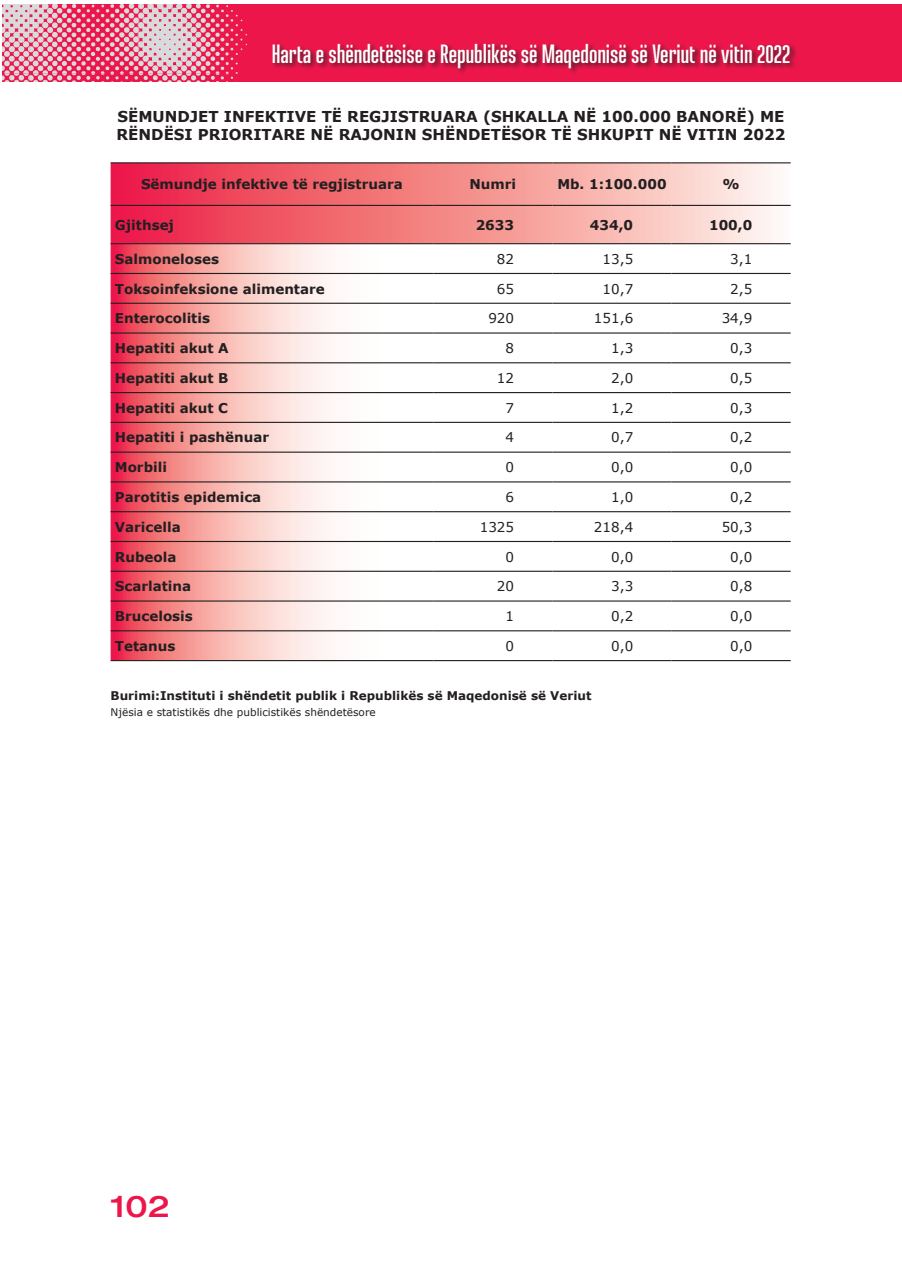
<style>
.page{position:relative;width:902px;height:1272px;background:#fff}
.page>*{position:absolute;margin:0;border:0;box-sizing:border-box;transform-origin:0 0}
.t1{font:500 expanded 30px "Helvetica Neue LT Pro";color:#ed164b}
.t2{font:600 26.4px "Ristretto Pro";color:#fff}
.t3{font:700 15px/18px "Verdana";color:#231f20}
.t4{font:700 13.5px "Verdana";color:#231f20}
.t5{font:13.5px "Verdana";color:#231f20}
.t6{font:700 12px "Verdana";color:#231f20}
.t7{font:10.5px "Verdana";color:#231f20}
</style>
<div class="page">
<hr style="left:899px;top:4px;width:2px;height:77px;background:#ed164b">
<div style="left:3px;top:4px;width:896px;height:77px;background:#ed164b"></div>
<svg style="left:3px;top:4px;width:244px;height:77px"></svg>
<div style="left:271px;top:41px;width:526px;height:34px;background:#231f20;opacity:.75"></div>
<svg style="left:111px;top:163px;width:679px;height:80px;background:#f3898f"></svg>
<svg style="left:111px;top:244px;width:679px;height:416px"></svg>
<hr style="left:111px;top:162px;width:322px;height:1px;background:#231f20">
<hr style="left:433px;top:162px;width:119px;height:1px;background:#231f20">
<hr style="left:552px;top:162px;width:119px;height:1px;background:#231f20">
<hr style="left:671px;top:162px;width:119px;height:1px;background:#231f20">
<hr style="left:111px;top:205px;width:322px;height:1px;background:#231f20">
<hr style="left:433px;top:205px;width:119px;height:1px;background:#231f20">
<hr style="left:552px;top:205px;width:119px;height:1px;background:#231f20">
<hr style="left:671px;top:205px;width:119px;height:1px;background:#231f20">
<hr style="left:111px;top:243px;width:322px;height:1px;background:#231f20">
<hr style="left:433px;top:243px;width:119px;height:1px;background:#231f20">
<hr style="left:552px;top:243px;width:119px;height:1px;background:#231f20">
<hr style="left:671px;top:243px;width:119px;height:1px;background:#231f20">
<hr style="left:111px;top:273px;width:322px;height:1px;background:#231f20">
<hr style="left:433px;top:273px;width:119px;height:1px;background:#231f20">
<hr style="left:552px;top:273px;width:119px;height:1px;background:#231f20">
<hr style="left:671px;top:273px;width:119px;height:1px;background:#231f20">
<hr style="left:111px;top:303px;width:322px;height:1px;background:#231f20">
<hr style="left:433px;top:303px;width:119px;height:1px;background:#231f20">
<hr style="left:552px;top:303px;width:119px;height:1px;background:#231f20">
<hr style="left:671px;top:303px;width:119px;height:1px;background:#231f20">
<hr style="left:111px;top:332px;width:322px;height:1px;background:#231f20">
<hr style="left:433px;top:332px;width:119px;height:1px;background:#231f20">
<hr style="left:552px;top:332px;width:119px;height:1px;background:#231f20">
<hr style="left:671px;top:332px;width:119px;height:1px;background:#231f20">
<hr style="left:111px;top:362px;width:322px;height:1px;background:#231f20">
<hr style="left:433px;top:362px;width:119px;height:1px;background:#231f20">
<hr style="left:552px;top:362px;width:119px;height:1px;background:#231f20">
<hr style="left:671px;top:362px;width:119px;height:1px;background:#231f20">
<hr style="left:111px;top:392px;width:322px;height:1px;background:#231f20">
<hr style="left:433px;top:392px;width:119px;height:1px;background:#231f20">
<hr style="left:552px;top:392px;width:119px;height:1px;background:#231f20">
<hr style="left:671px;top:392px;width:119px;height:1px;background:#231f20">
<hr style="left:111px;top:422px;width:322px;height:1px;background:#231f20">
<hr style="left:433px;top:422px;width:119px;height:1px;background:#231f20">
<hr style="left:552px;top:422px;width:119px;height:1px;background:#231f20">
<hr style="left:671px;top:422px;width:119px;height:1px;background:#231f20">
<hr style="left:111px;top:451px;width:322px;height:1px;background:#231f20">
<hr style="left:433px;top:451px;width:119px;height:1px;background:#231f20">
<hr style="left:552px;top:451px;width:119px;height:1px;background:#231f20">
<hr style="left:671px;top:451px;width:119px;height:1px;background:#231f20">
<hr style="left:111px;top:481px;width:322px;height:1px;background:#231f20">
<hr style="left:433px;top:481px;width:119px;height:1px;background:#231f20">
<hr style="left:552px;top:481px;width:119px;height:1px;background:#231f20">
<hr style="left:671px;top:481px;width:119px;height:1px;background:#231f20">
<hr style="left:111px;top:511px;width:322px;height:1px;background:#231f20">
<hr style="left:433px;top:511px;width:119px;height:1px;background:#231f20">
<hr style="left:552px;top:511px;width:119px;height:1px;background:#231f20">
<hr style="left:671px;top:511px;width:119px;height:1px;background:#231f20">
<hr style="left:111px;top:541px;width:322px;height:1px;background:#231f20">
<hr style="left:433px;top:541px;width:119px;height:1px;background:#231f20">
<hr style="left:552px;top:541px;width:119px;height:1px;background:#231f20">
<hr style="left:671px;top:541px;width:119px;height:1px;background:#231f20">
<hr style="left:111px;top:570px;width:322px;height:2px;background:#231f20">
<hr style="left:433px;top:570px;width:119px;height:2px;background:#231f20">
<hr style="left:552px;top:570px;width:119px;height:2px;background:#231f20">
<hr style="left:671px;top:570px;width:119px;height:2px;background:#231f20">
<hr style="left:111px;top:600px;width:322px;height:1px;background:#231f20">
<hr style="left:433px;top:600px;width:119px;height:1px;background:#231f20">
<hr style="left:552px;top:600px;width:119px;height:1px;background:#231f20">
<hr style="left:671px;top:600px;width:119px;height:1px;background:#231f20">
<hr style="left:111px;top:630px;width:322px;height:1px;background:#231f20">
<hr style="left:433px;top:630px;width:119px;height:1px;background:#231f20">
<hr style="left:552px;top:630px;width:119px;height:1px;background:#231f20">
<hr style="left:671px;top:630px;width:119px;height:1px;background:#231f20">
<hr style="left:111px;top:660px;width:322px;height:1px;background:#231f20">
<hr style="left:433px;top:660px;width:119px;height:1px;background:#231f20">
<hr style="left:552px;top:660px;width:119px;height:1px;background:#231f20">
<hr style="left:671px;top:660px;width:119px;height:1px;background:#231f20">
<h2 class="t2" style="left:272px;top:38px;width:520px">Harta e shëndetësise e Republikës së Maqedonisë së Veriut në vitin 2022</h2>
<p class="t3" style="left:116px;top:107px;width:670px">SËMUNDJET INFEKTIVE TË REGJISTRUARA (SHKALLA NË 100.000 BANORË) ME<br>RËNDËSI PRIORITARE NË RAJONIN SHËNDETËSOR TË SHKUPIT NË VITIN 2022</p>
<p class="t4" style="left:141px;top:176px;width:263px">Sëmundje infektive të regjistruara</p>
<p class="t4" style="left:469px;top:176px;width:48px">Numri</p>
<p class="t4" style="left:557px;top:176px;width:111px">Mb. 1:100.000</p>
<p class="t4" style="left:722px;top:176px;width:19px">%</p>
<p class="t4" style="left:115px;top:216px;width:61px">Gjithsej</p>
<p class="t4" style="left:475px;top:216px;width:40px">2633</p>
<p class="t4" style="left:590px;top:216px;width:45px">434,0</p>
<p class="t4" style="left:709px;top:216px;width:45px">100,0</p>
<p class="t4" style="left:115px;top:250px;width:106px">Salmoneloses</p>
<p class="t5" style="left:497px;top:250px;width:19px">82</p>
<p class="t5" style="left:602px;top:250px;width:32px">13,5</p>
<p class="t5" style="left:730px;top:250px;width:24px">3,1</p>
<p class="t4" style="left:115px;top:280px;width:211px">Toksoinfeksione alimentare</p>
<p class="t5" style="left:497px;top:280px;width:19px">65</p>
<p class="t5" style="left:602px;top:280px;width:32px">10,7</p>
<p class="t5" style="left:730px;top:280px;width:24px">2,5</p>
<p class="t4" style="left:115px;top:310px;width:97px">Enterocolitis</p>
<p class="t5" style="left:488px;top:310px;width:27px">920</p>
<p class="t5" style="left:594px;top:310px;width:41px">151,6</p>
<p class="t5" style="left:721px;top:310px;width:32px">34,9</p>
<p class="t4" style="left:115px;top:339px;width:115px">Hepatiti akut A</p>
<p class="t5" style="left:505px;top:339px;width:10px">8</p>
<p class="t5" style="left:611px;top:339px;width:24px">1,3</p>
<p class="t5" style="left:730px;top:339px;width:24px">0,3</p>
<p class="t4" style="left:115px;top:369px;width:115px">Hepatiti akut B</p>
<p class="t5" style="left:497px;top:369px;width:19px">12</p>
<p class="t5" style="left:611px;top:369px;width:24px">2,0</p>
<p class="t5" style="left:730px;top:369px;width:24px">0,5</p>
<p class="t4" style="left:115px;top:399px;width:115px">Hepatiti akut C</p>
<p class="t5" style="left:505px;top:399px;width:10px">7</p>
<p class="t5" style="left:611px;top:399px;width:24px">1,2</p>
<p class="t5" style="left:730px;top:399px;width:24px">0,3</p>
<p class="t4" style="left:115px;top:429px;width:156px">Hepatiti i pashënuar</p>
<p class="t5" style="left:505px;top:429px;width:10px">4</p>
<p class="t5" style="left:611px;top:429px;width:24px">0,7</p>
<p class="t5" style="left:730px;top:429px;width:24px">0,2</p>
<p class="t4" style="left:115px;top:458px;width:54px">Morbili</p>
<p class="t5" style="left:505px;top:458px;width:10px">0</p>
<p class="t5" style="left:611px;top:458px;width:24px">0,0</p>
<p class="t5" style="left:730px;top:458px;width:24px">0,0</p>
<p class="t4" style="left:115px;top:488px;width:148px">Parotitis epidemica</p>
<p class="t5" style="left:505px;top:488px;width:10px">6</p>
<p class="t5" style="left:611px;top:488px;width:24px">1,0</p>
<p class="t5" style="left:730px;top:488px;width:24px">0,2</p>
<p class="t4" style="left:115px;top:518px;width:67px">Varicella</p>
<p class="t5" style="left:479px;top:518px;width:36px">1325</p>
<p class="t5" style="left:594px;top:518px;width:41px">218,4</p>
<p class="t5" style="left:721px;top:518px;width:32px">50,3</p>
<p class="t4" style="left:115px;top:548px;width:63px">Rubeola</p>
<p class="t5" style="left:505px;top:548px;width:10px">0</p>
<p class="t5" style="left:611px;top:548px;width:24px">0,0</p>
<p class="t5" style="left:730px;top:548px;width:24px">0,0</p>
<p class="t4" style="left:115px;top:578px;width:78px">Scarlatina</p>
<p class="t5" style="left:497px;top:578px;width:19px">20</p>
<p class="t5" style="left:611px;top:578px;width:24px">3,3</p>
<p class="t5" style="left:730px;top:578px;width:24px">0,8</p>
<p class="t4" style="left:115px;top:607px;width:80px">Brucelosis</p>
<p class="t5" style="left:505px;top:607px;width:10px">1</p>
<p class="t5" style="left:611px;top:607px;width:24px">0,2</p>
<p class="t5" style="left:730px;top:607px;width:24px">0,0</p>
<p class="t4" style="left:115px;top:637px;width:62px">Tetanus</p>
<p class="t5" style="left:505px;top:637px;width:10px">0</p>
<p class="t5" style="left:611px;top:637px;width:24px">0,0</p>
<p class="t5" style="left:730px;top:637px;width:24px">0,0</p>
<p class="t6" style="left:111px;top:688px;width:482px">Burimi:Instituti i shëndetit publik i Republikës së Maqedonisë së Veriut</p>
<p class="t7" style="left:111px;top:706px;width:266px">Njësia e statistikës dhe publicistikës shëndetësore</p>
<h1 class="t1" style="left:111px;top:1187px;width:61px">102</h1>
</div>
